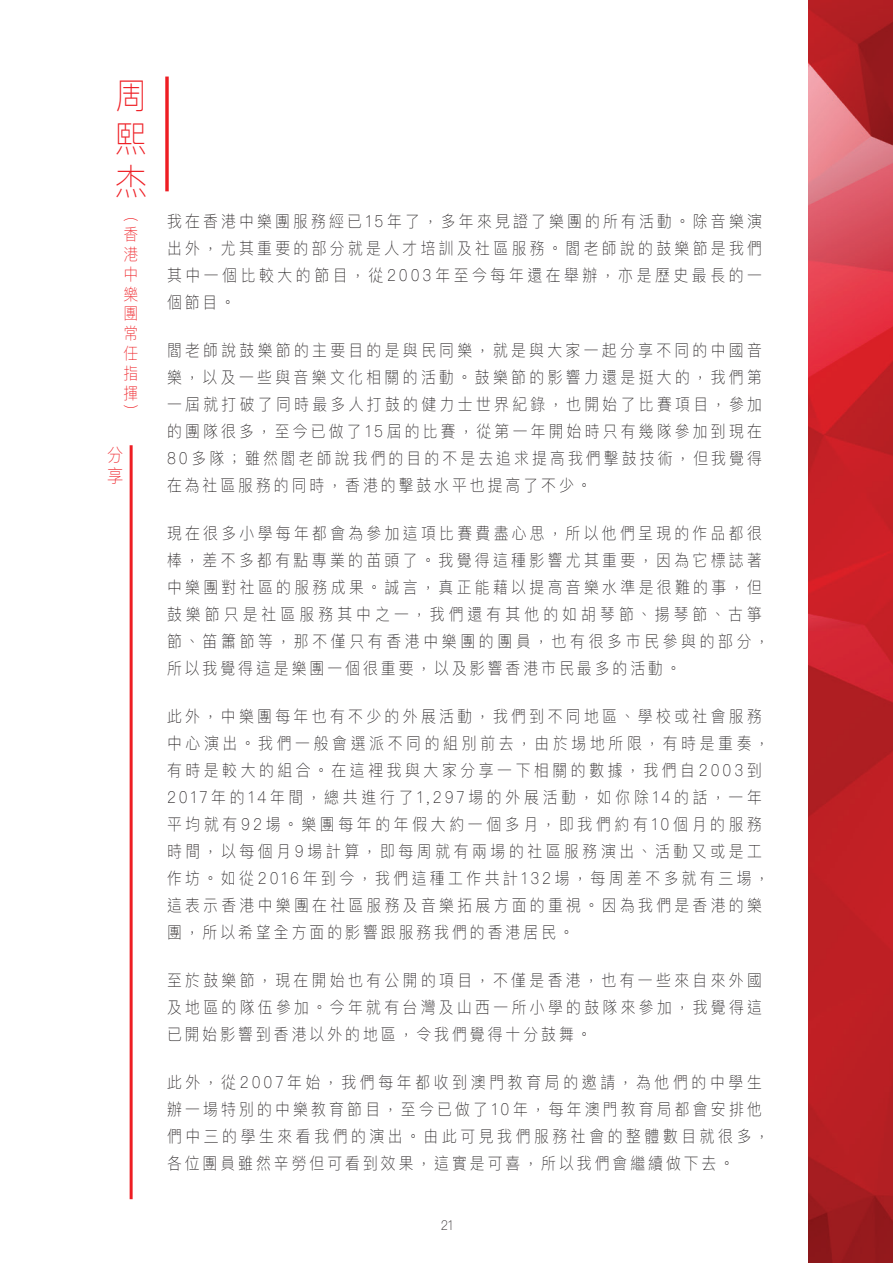
<style>
.page{position:relative;width:893px;height:1263px;background:#fff}
.page>*{position:absolute;margin:0;border:0;box-sizing:border-box;transform-origin:0 0}
.t1{font:100 36px/43.2px "Ping Fang HK";color:#ee1d23;text-align:justify;scale:.9 1}
.t2{font:100 18px/21.6px "Ping Fang HK";color:#ee1d23;scale:.9 1}
.t3{font:100 16.5px/27px "Ping Fang HK";letter-spacing:.225em;color:#231f20;text-align:justify;scale:.9 1}
.t4{font:100 16.5px/19.8px "Ping Fang HK";color:#ee1d23;text-align:justify;scale:.9 1}
.t5{font:100 13.5px "Ping Fang HK";color:#231f20;scale:.9 1}
</style>
<div class="page">
<img style="left:129px;top:0;width:764px;height:1263px">
<hr style="left:130px;top:445px;width:3px;height:754px;background:#ee1d23">
<svg style="left:165px;top:77px;width:4px;height:114px"></svg>
<h1 class="t1" style="left:115px;top:73px;width:36px">周熙杰</h1>
<p class="t4" style="left:124px;top:204px;width:17px">︵香港中樂團常任指揮︶</p>
<p class="t2" style="left:107px;top:443px;width:19px">分享</p>
<p class="t3" style="left:167px;top:207px;width:663px">我在香港中樂團服務經已15年了，多年來見證了樂團的所有活動。除音樂演出外，尤其重要的部分就是人才培訓及社區服務。閻老師說的鼓樂節是我們其中一個比較大的節目，從2003年至今每年還在舉辦，亦是歷史最長的一個節目。</p>
<p class="t3" style="left:167px;top:336px;width:663px">閻老師說鼓樂節的主要目的是與民同樂，就是與大家一起分享不同的中國音樂，以及一些與音樂文化相關的活動。鼓樂節的影響力還是挺大的，我們第一屆就打破了同時最多人打鼓的健力士世界紀錄，也開始了比賽項目，參加的團隊很多，至今已做了15屆的比賽，從第一年開始時只有幾隊參加到現在80多隊；雖然閻老師說我們的目的不是去追求提高我們擊鼓技術，但我覺得在為社區服務的同時，香港的擊鼓水平也提高了不少。</p>
<p class="t3" style="left:167px;top:519px;width:671px;text-align:left">現在很多小學每年都會為參加這項比賽費盡心思，所以他們呈現的作品都很棒，差不多都有點專業的苖頭了。我覺得這種影響尤其重要，因為它標誌著中樂團對社區的服務成果。誠言，真正能藉以提高音樂水準是很難的事，但鼓樂節只是社區服務其中之一，我們還有其他的如胡琴節、揚琴節、古箏節、笛簫節等，那不僅只有香港中樂團的團員，也有很多市民參與的部分，所以我覺得這是樂團一個很重要，以及影響香港市民最多的活動。</p>
<p class="t3" style="left:167px;top:702px;width:671px;text-align:left">此外，中樂團每年也有不少的外展活動，我們到不同地區、學校或社會服務中心演出。我們一般會選派不同的組別前去，由於埸地所限，有時是重奏，有時是較大的組合。在這裡我與大家分享一下相關的數據，我們自2003到2017年的14年間，總共進行了1,297場的外展活動，如你除14的話，一年平均就有92場。樂團每年的年假大約一個多月，即我們約有10個月的服務時間，以每個月9場計算，即每周就有兩場的社區服務演出、活動又或是工作坊。如從2016年到今，我們這種工作共計132場，每周差不多就有三場，這表示香港中樂團在社區服務及音樂拓展方面的重視。因為我們是香港的樂團，所以希望全方面的影響跟服務我們的香港居民。</p>
<p class="t3" style="left:167px;top:966px;width:663px">至於鼓樂節，現在開始也有公開的項目，不僅是香港，也有一些來自來外國及地區的隊伍參加。今年就有台灣及山西一所小學的鼓隊來參加，我覺得這已開始影響到香港以外的地區，令我們覺得十分鼓舞。</p>
<p class="t3" style="left:167px;top:1068px;width:671px;text-align:left">此外，從2007年始，我們每年都收到澳門教育局的邀請，為他們的中學生辦一場特別的中樂教育節目，至今已做了10年，每年澳門教育局都會安排他們中三的學生來看我們的演出。由此可見我們服務社會的整體數目就很多，各位團員雖然辛勞但可看到效果，這實是可喜，所以我們會繼續做下去。</p>
<p class="t5" style="left:441px;top:1217px;width:15px">21</p>
</div>
